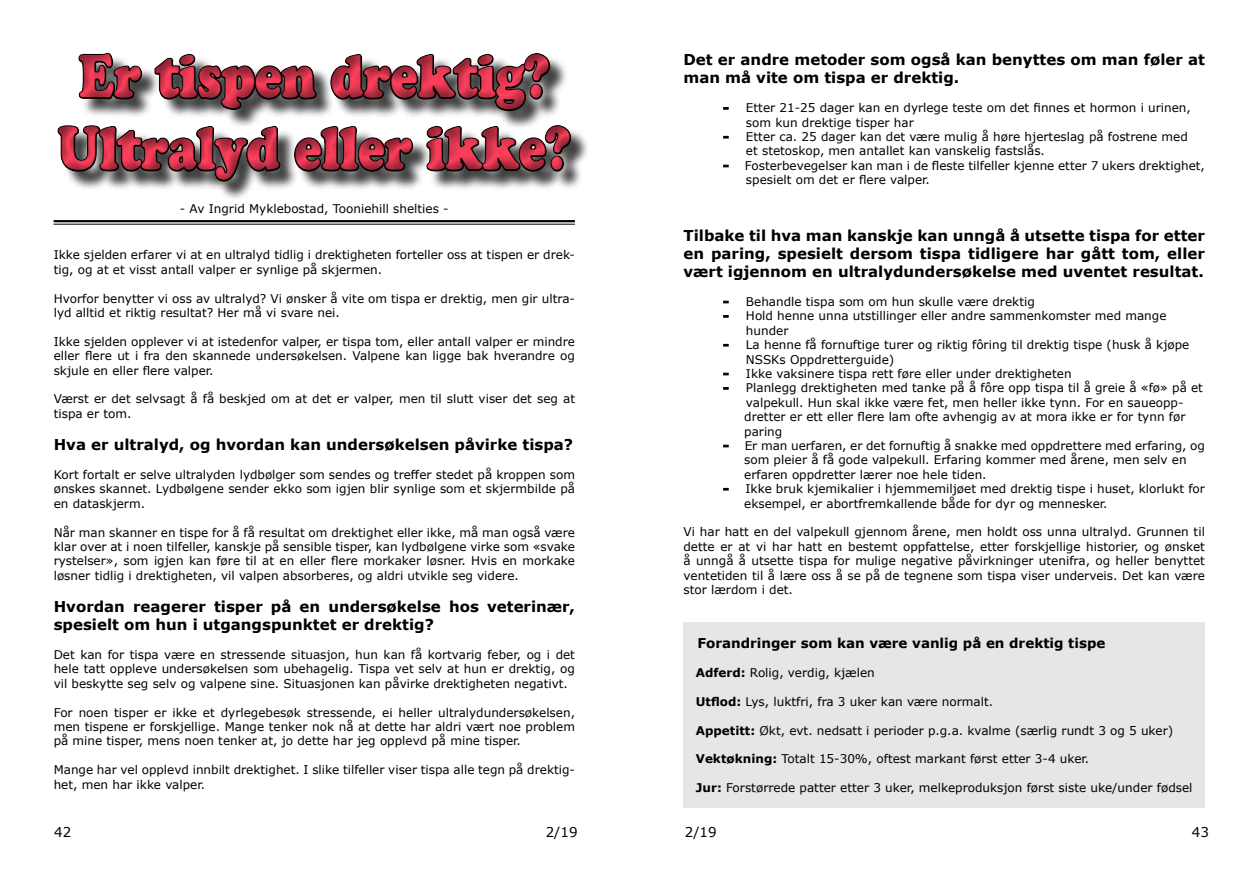
<style>
.page{position:relative;width:1259px;height:893px;background:#fff}
.page>*{position:absolute;margin:0;border:0;box-sizing:border-box;transform-origin:0 0}
.t1{font:60px/72px "Cooper Black Std";color:#ff405c;text-align:center;scale:.8 1}
.t2{font:700 15px/18px "Verdana";color:#000}
.t3{font:700 13.5px "Verdana";color:#000}
.t4{font:13.5px "Verdana";color:#000}
.t5{font:12px/14.4px "Verdana";color:#000}
.s1{font-weight:700}
</style>
<div class="page">
<hr style="left:54px;top:220px;width:521px;height:2px;background:#000">
<hr style="left:54px;top:224px;width:521px;height:1px;background:#000">
<div style="left:42px;top:34px;width:544px;height:160px;background:#000;opacity:.5"></div>
<svg style="left:723px;top:107px;width:5px;height:3px"></svg>
<svg style="left:723px;top:315px;width:5px;height:3px"></svg>
<svg style="left:723px;top:387px;width:5px;height:3px"></svg>
<div style="left:683px;top:622px;width:522px;height:186px;background:#e6e6e6"></div>
<h1 class="t1" style="left:58px;top:40px;width:641px">Er tispen drektig?<br>Ultralyd eller ikke?</h1>
<p class="t2" style="left:683px;top:51px;width:523px">Det er andre metoder som også kan benyttes om man føler at man må vite om tispa er drektig.</p>
<p class="t5" style="left:746px;top:101px;width:446px;text-indent:-23px"><span class="s1">-</span> Etter 21-25 dager kan en dyrlege teste om det finnes et hormon i urinen, som kun drektige tisper har</p>
<p class="t5" style="left:746px;top:129px;width:443px;text-indent:-23px"><span class="s1">-</span> Etter ca. 25 dager kan det være mulig å høre hjerteslag på fostrene med et stetoskop, men antallet kan vanskelig fastslås.</p>
<p class="t5" style="left:746px;top:158px;width:460px;text-indent:-23px"><span class="s1">-</span> Fosterbevegelser kan man i de fleste tilfeller kjenne etter 7 ukers drektighet, spesielt om det er flere valper.</p>
<p class="t5" style="left:180px;top:202px;width:270px">- Av Ingrid Myklebostad, Tooniehill shelties -</p>
<p class="t5" style="left:54px;top:248px;width:523px">Ikke sjelden erfarer vi at en ultralyd tidlig i drektigheten forteller oss at tispen er drek&shy;tig, og at et visst antall valper er synlige på skjermen.</p>
<p class="t5" style="left:54px;top:291px;width:523px">Hvorfor benytter vi oss av ultralyd? Vi ønsker å vite om tispa er drektig, men gir ultra&shy;lyd alltid et riktig resultat? Her må vi svare nei.</p>
<p class="t5" style="left:54px;top:334px;width:523px;text-align:justify">Ikke sjelden opplever vi at istedenfor valper, er tispa tom, eller antall valper er mindre eller flere ut i fra den skannede undersøkelsen. Valpene kan ligge bak hverandre og skjule en eller flere valper.</p>
<p class="t5" style="left:54px;top:392px;width:523px">Værst er det selvsagt å få beskjed om at det er valper, men til slutt viser det seg at tispa er tom.</p>
<p class="t2" style="left:54px;top:435px;width:521px">Hva er ultralyd, og hvordan kan undersøkelsen påvirke tispa?</p>
<p class="t5" style="left:54px;top:467px;width:523px;text-align:justify">Kort fortalt er selve ultralyden lydbølger som sendes og treffer stedet på kroppen som ønskes skannet. Lydbølgene sender ekko som igjen blir synlige som et skjermbilde på en dataskjerm.</p>
<p class="t5" style="left:54px;top:525px;width:523px;text-align:justify">Når man skanner en tispe for å få resultat om drektighet eller ikke, må man også være klar over at i noen tilfeller, kanskje på sensible tisper, kan lydbølgene virke som «svake rystelser», som igjen kan føre til at en eller flere morkaker løsner. Hvis en morkake løsner tidlig i drektigheten, vil valpen absorberes, og aldri utvikle seg videre.</p>
<p class="t2" style="left:54px;top:597px;width:523px">Hvordan reagerer tisper på en undersøkelse hos veterinær, spesielt om hun i utgangspunktet er drektig?</p>
<p class="t5" style="left:54px;top:647px;width:523px;text-align:justify">Det kan for tispa være en stressende situasjon, hun kan få kortvarig feber, og i det hele tatt oppleve undersøkelsen som ubehagelig. Tispa vet selv at hun er drektig, og vil beskytte seg selv og valpene sine. Situasjonen kan påvirke drektigheten negativt.</p>
<p class="t5" style="left:54px;top:705px;width:523px;text-align:justify">For noen tisper er ikke et dyrlegebesøk stressende, ei heller ultralydundersøkelsen, men tispene er forskjellige. Mange tenker nok nå at dette har aldri vært noe problem på mine tisper, mens noen tenker at, jo dette har jeg opplevd på mine tisper.</p>
<p class="t5" style="left:54px;top:762px;width:523px">Mange har vel opplevd innbilt drektighet. I slike tilfeller viser tispa alle tegn på drektig&shy;het, men har ikke valper.</p>
<p class="t2" style="left:683px;top:226px;width:523px;text-align:justify">Tilbake til hva man kanskje kan unngå å utsette tispa for etter en paring, spesielt dersom tispa tidligere har gått tom, eller vært igjennom en ultralydundersøkelse med uventet resultat.</p>
<p class="t5" style="left:723px;top:294px;width:313px"><span class="s1">-</span> Behandle tispa som om hun skulle være drektig</p>
<p class="t5" style="left:746px;top:309px;width:422px;text-indent:-23px"><span class="s1">-</span> Hold henne unna utstillinger eller andre sammenkomster med mange hunder</p>
<p class="t5" style="left:746px;top:337px;width:445px;text-indent:-23px"><span class="s1">-</span> La henne få fornuftige turer og riktig fôring til drektig tispe (husk å kjøpe<br>NSSKs Oppdretterguide)</p>
<p class="t5" style="left:723px;top:366px;width:350px"><span class="s1">-</span> Ikke vaksinere tispa rett føre eller under drektigheten</p>
<p class="t5" style="left:744px;top:381px;width:460px;text-indent:-21px"><span class="s1">-</span> Planlegg drektigheten med tanke på å fôre opp tispa til å greie å «fø» på et valpekull. Hun skal ikke være fet, men heller ikke tynn. For en saueopp&shy;dretter er ett eller flere lam ofte avhengig av at mora ikke er for tynn før paring</p>
<p class="t5" style="left:744px;top:438px;width:462px;text-indent:-21px"><span class="s1">-</span> Er man uerfaren, er det fornuftig å snakke med oppdrettere med erfaring, og som pleier å få gode valpekull. Erfaring kommer med årene, men selv en erfaren oppdretter lærer noe hele tiden.</p>
<p class="t5" style="left:744px;top:481px;width:462px;text-indent:-21px"><span class="s1">-</span> Ikke bruk kjemikalier i hjemmemiljøet med drektig tispe i huset, klorlukt for eksempel, er abortfremkallende både for dyr og mennesker.</p>
<p class="t5" style="left:683px;top:525px;width:523px;text-align:justify">Vi har hatt en del valpekull gjennom årene, men holdt oss unna ultralyd. Grunnen til dette er at vi har hatt en bestemt oppfattelse, etter forskjellige historier, og ønsket å unngå å utsette tispa for mulige negative påvirkninger utenifra, og heller benyttet ventetiden til å lære oss å se på de tegnene som tispa viser underveis. Det kan være stor lærdom i det.</p>
<p class="t3" style="left:697px;top:634px;width:409px">Forandringer som kan være vanlig på en drektig tispe</p>
<p class="t5" style="left:696px;top:665px;width:180px"><span class="s1">Adferd:</span> Rolig, verdig, kjælen</p>
<p class="t5" style="left:696px;top:694px;width:299px"><span class="s1">Utflod:</span> Lys, luktfri, fra 3 uker kan være normalt.</p>
<p class="t5" style="left:696px;top:723px;width:479px"><span class="s1">Appetitt:</span> Økt, evt. nedsatt i perioder p.g.a. kvalme (særlig rundt 3 og 5 uker)</p>
<p class="t5" style="left:696px;top:752px;width:395px"><span class="s1">Vektøkning:</span> Totalt 15-30%, oftest markant først etter 3-4 uker.</p>
<p class="t5" style="left:696px;top:781px;width:498px"><span class="s1">Jur:</span> Forstørrede patter etter 3 uker, melkeproduksjon først siste uke/under fødsel</p>
<p class="t4" style="left:54px;top:822px;width:19px">42</p>
<p class="t4" style="left:546px;top:822px;width:33px">2/19</p>
<p class="t4" style="left:685px;top:822px;width:33px">2/19</p>
<p class="t4" style="left:1192px;top:822px;width:19px">43</p>
</div>
